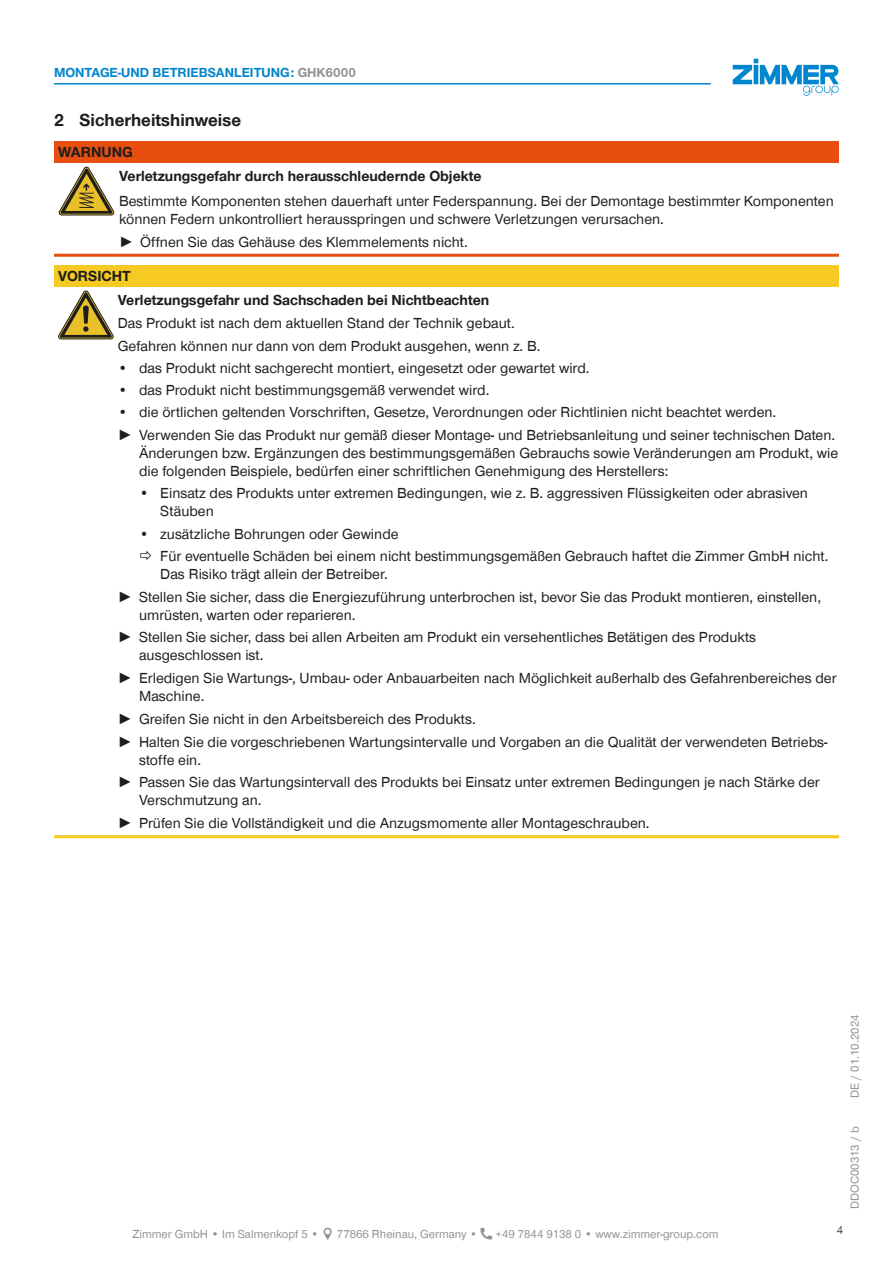
<style>
.page{position:relative;width:893px;height:1263px;background:#fff}
.page>*{position:absolute;margin:0;border:0;box-sizing:border-box;transform-origin:0 0}
.t1{font:700 18px "Zimmer Group Sans Global";color:#1d1d1b}
.CB_AF_TD-Text{font:15px/18px "Zimmer Group Sans Global";color:#1d1d1b}
.CB_AF_TD-Text-2{font:700 15px "Zimmer Group Sans Global";color:#1d1d1b}
.CB_AF_TD-Signalwort{font:700 15px "Zimmer Group Sans Global";color:#1d1d1b}
.CB_AF_TD-Kopfzeile{font:700 13.5px "Zimmer Group Sans Global";color:#0086ce}
.CB_AF_TD-Fusszeile{font:12px "Zimmer Group Sans Global";color:#939292}
.CB_AF_TD-Seitenrand{font:12px "Zimmer Group Sans";color:#939292}
.CB_AF_Seitenzahl_rechts{font:300 12px "Zimmer Group Sans";color:#1d1d1b}
.s1{color:#939292}
.s2{font-family:"Zimmer Group Sans"}
</style>
<div class="page">
<svg style="left:733px;top:59px;width:106px;height:37px"></svg>
<div style="left:54px;top:141px;width:785px;height:22px;background:#e84e0f"></div>
<hr style="left:54px;top:254px;width:65px;height:3px;background:#e84e0f">
<hr style="left:119px;top:254px;width:720px;height:3px;background:#e84e0f">
<svg style="left:59px;top:167px;width:55px;height:48px"></svg>
<div style="left:54px;top:265px;width:785px;height:21px;background:#f6ca22"></div>
<hr style="left:54px;top:835px;width:64px;height:3px;background:#f6ca22">
<hr style="left:118px;top:835px;width:721px;height:3px;background:#f6ca22">
<svg style="left:58px;top:291px;width:56px;height:48px"></svg>
<hr style="left:54px;top:83px;width:657px;height:2px;background:#0086ce">
<p class="CB_AF_TD-Kopfzeile" style="left:54px;top:65px;width:303px">MONTAGE-UND BETRIEBSANLEITUNG: <span class="s1">GHK6000</span></p>
<p class="t1" style="left:54px;top:110px;width:189px">2 Sicherheitshinweise</p>
<p class="CB_AF_TD-Signalwort" style="left:58px;top:143px;width:76px">WARNUNG</p>
<p class="CB_AF_TD-Text-2" style="left:119px;top:167px;width:364px">Verletzungsgefahr durch herausschleudernde Objekte</p>
<p class="CB_AF_TD-Text" style="left:119px;top:192px;width:716px">Bestimmte Komponenten stehen dauerhaft unter Federspannung. Bei der Demontage bestimmter Komponenten können Federn unkontrolliert herausspringen und schwere Verletzungen verursachen.</p>
<p class="CB_AF_TD-Text" style="left:119px;top:233px;width:350px"><span class="s2">►</span> Öffnen Sie das Gehäuse des Klemmelements nicht.</p>
<p class="CB_AF_TD-Signalwort" style="left:58px;top:267px;width:74px">VORSICHT</p>
<p class="CB_AF_TD-Text-2" style="left:118px;top:291px;width:373px">Verletzungsgefahr und Sachschaden bei Nichtbeachten</p>
<p class="CB_AF_TD-Text" style="left:118px;top:314px;width:399px">Das Produkt ist nach dem aktuellen Stand der Technik gebaut.</p>
<p class="CB_AF_TD-Text" style="left:118px;top:336px;width:424px">Gefahren können nur dann von dem Produkt ausgehen, wenn z. B.</p>
<p class="CB_AF_TD-Text" style="left:118px;top:359px;width:473px">• das Produkt nicht sachgerecht montiert, eingesetzt oder gewartet wird.</p>
<p class="CB_AF_TD-Text" style="left:118px;top:381px;width:373px">• das Produkt nicht bestimmungsgemäß verwendet wird.</p>
<p class="CB_AF_TD-Text" style="left:118px;top:403px;width:660px">• die örtlichen geltenden Vorschriften, Gesetze, Verordnungen oder Richtlinien nicht beachtet werden.</p>
<p class="CB_AF_TD-Text" style="left:139px;top:426px;width:701px;text-indent:-21px"><span class="s2">►</span> Verwenden Sie das Produkt nur gemäß dieser Montage- und Betriebsanleitung und seiner technischen Daten.<br>Änderungen bzw. Ergänzungen des bestimmungsgemäßen Gebrauchs sowie Veränderungen am Produkt, wie die folgenden Beispiele, bedürfen einer schriftlichen Genehmigung des Herstellers:</p>
<p class="CB_AF_TD-Text" style="left:160px;top:484px;width:649px;text-indent:-21px">• Einsatz des Produkts unter extremen Bedingungen, wie z. B. aggressiven Flüssigkeiten oder abrasiven<br>Stäuben</p>
<p class="CB_AF_TD-Text" style="left:139px;top:524px;width:261px">• zusätzliche Bohrungen oder Gewinde</p>
<p class="CB_AF_TD-Text" style="left:160px;top:547px;width:670px">Für eventuelle Schäden bei einem nicht bestimmungsgemäßen Gebrauch haftet die Zimmer GmbH nicht.<br>Das Risiko trägt allein der Betreiber.</p>
<p class="CB_AF_TD-Text" style="left:139px;top:587px;width:684px;text-indent:-21px"><span class="s2">►</span> Stellen Sie sicher, dass die Energiezuführung unterbrochen ist, bevor Sie das Produkt montieren, einstellen, umrüsten, warten oder reparieren.</p>
<p class="CB_AF_TD-Text" style="left:139px;top:628px;width:619px;text-indent:-21px"><span class="s2">►</span> Stellen Sie sicher, dass bei allen Arbeiten am Produkt ein versehentliches Betätigen des Produkts ausgeschlossen ist.</p>
<p class="CB_AF_TD-Text" style="left:139px;top:669px;width:699px;text-indent:-21px"><span class="s2">►</span> Erledigen Sie Wartungs-, Umbau- oder Anbauarbeiten nach Möglichkeit außerhalb des Gefahrenbereiches der<br>Maschine.</p>
<p class="CB_AF_TD-Text" style="left:118px;top:710px;width:360px"><span class="s2">►</span> Greifen Sie nicht in den Arbeitsbereich des Produkts.</p>
<p class="CB_AF_TD-Text" style="left:139px;top:732px;width:690px;text-indent:-21px"><span class="s2">►</span> Halten Sie die vorgeschriebenen Wartungsintervalle und Vorgaben an die Qualität der verwendeten Betriebs&shy;stoffe ein.</p>
<p class="CB_AF_TD-Text" style="left:139px;top:773px;width:682px;text-indent:-21px"><span class="s2">►</span> Passen Sie das Wartungsintervall des Produkts bei Einsatz unter extremen Bedingungen je nach Stärke der<br>Verschmutzung an.</p>
<p class="CB_AF_TD-Text" style="left:118px;top:814px;width:533px"><span class="s2">►</span> Prüfen Sie die Vollständigkeit und die Anzugsmomente aller Montageschrauben.</p>
<p class="CB_AF_TD-Seitenrand" style="left:847px;top:1097px;width:85px;rotate:-90deg">DE / 01.10.2024</p>
<p class="CB_AF_TD-Seitenrand" style="left:847px;top:1209px;width:84px;rotate:-90deg">DDOC00313 / b</p>
<p class="CB_AF_TD-Fusszeile" style="left:132px;top:1227px;width:188px">Zimmer GmbH • Im Salmenkopf 5 •</p>
<p class="CB_AF_TD-Fusszeile" style="left:337px;top:1227px;width:142px">77866 Rheinau, Germany •</p>
<p class="CB_AF_TD-Fusszeile" style="left:496px;top:1227px;width:225px">+49 7844 9138 0 • www.zimmer-group.com</p>
<p class="CB_AF_Seitenzahl_rechts" style="left:837px;top:1222px;width:8px">4</p>
</div>
